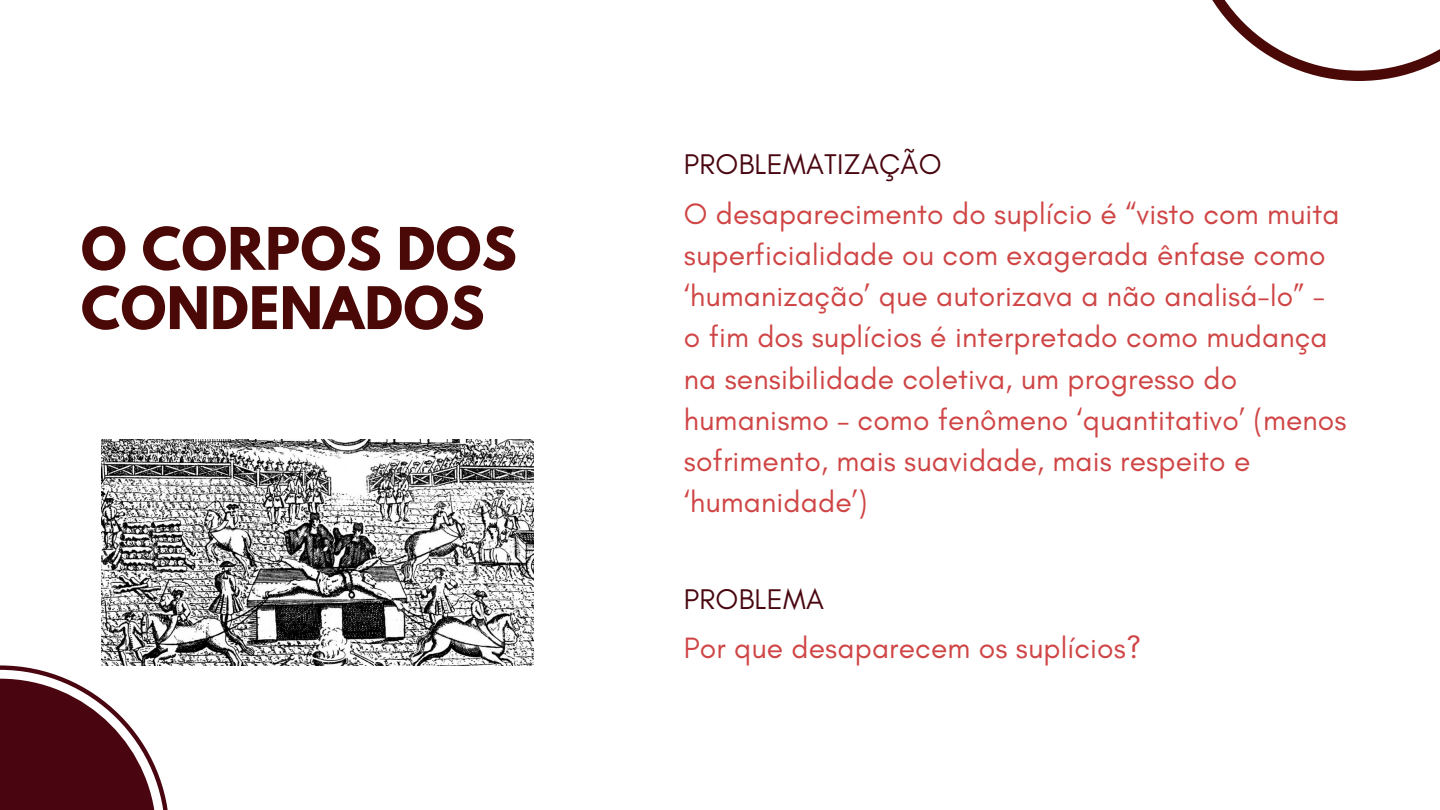
<style>
.page{position:relative;width:1440px;height:810px;background:#fff}
.page>*{position:absolute;margin:0;border:0;box-sizing:border-box;transform-origin:0 0}
.t1{font:700 52px/59.2px "League Spartan";letter-spacing:.01em;color:#4a0906}
.t2{font:30px/41.2px "Glacial Indifference";letter-spacing:.005em;color:#cf4545}
.t3{font:29px "Glacial Indifference";letter-spacing:.01em;color:#490610}
</style>
<div class="page">
<svg style="left:0;top:665px;width:168px;height:145px"></svg>
<svg style="left:1212px;top:0;width:228px;height:81px"></svg>
<img style="left:101px;top:439px;width:433px;height:227px">
<h1 class="t1" style="left:81px;top:226px;width:437px">O CORPOS DOS<br>CONDENADOS</h1>
<p class="t3" style="left:684px;top:147px;width:259px">PROBLEMATIZAÇÃO</p>
<p class="t2" style="left:684px;top:193px;width:664px">O desaparecimento do suplício é “visto com muita superficialidade ou com exagerada ênfase como ‘humanização’ que autorizava a não analisá-lo” - o fim dos suplícios é interpretado como mudança na sensibilidade coletiva, um progresso do humanismo – como fenômeno ‘quantitativo’ (menos sofrimento, mais suavidade, mais respeito e ‘humanidade’)</p>
<p class="t3" style="left:684px;top:581px;width:142px">PROBLEMA</p>
<p class="t2" style="left:684px;top:627px;width:459px">Por que desaparecem os suplícios?</p>
</div>
